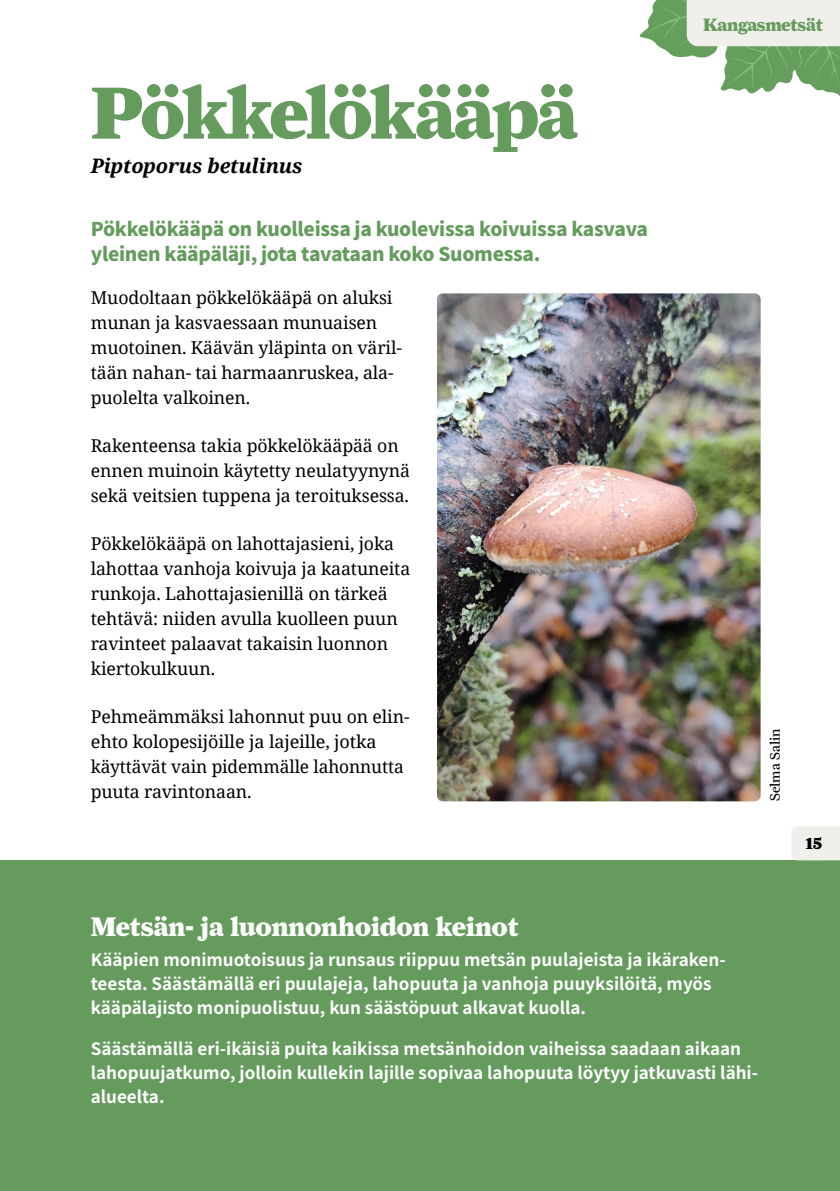
<style>
.page{position:relative;width:840px;height:1191px;background:#fff}
.page>*{position:absolute;margin:0;border:0;box-sizing:border-box;transform-origin:0 0}
.t1{font:900 74px "Farnham Display";letter-spacing:-.02em;color:#659c5e}
.t2{font:900 27px "Farnham Display";letter-spacing:.005em;color:#fff}
.t3{font:italic 700 20px "Noto Serif";letter-spacing:-.01em;color:#000}
.t4{font:900 19px/25px "Noto Sans JP";letter-spacing:-.015em;color:#659c5e}
.t5{font:900 18px "Farnham Display";letter-spacing:-.01em;color:#659c5e}
.t6{font:17.8px/25px "Noto Serif";letter-spacing:-.01em;color:#000}
.t7{font:700 17px/24px "Noto Sans JP";color:#fff}
.t8{font:900 16px "Farnham Display";color:#000}
.t9{font:14px "Farnham Display";letter-spacing:.005em;color:#000}
</style>
<div class="page">
<svg style="left:640px;top:0;width:199px;height:95px"></svg>
<div style="left:0;top:860px;width:839px;height:331px;background:#659c5e"></div>
<img style="left:437px;top:293px;width:323px;height:508px">
<div style="left:791px;top:826px;width:48px;height:34px;background:#f1efec"></div>
<h1 class="t1" style="left:91px;top:68px;width:488px">Pökkelökääpä</h1>
<p class="t3" style="left:91px;top:151px;width:213px">Piptoporus betulinus</p>
<p class="t4" style="left:91px;top:217px;width:558px">Pökkelökääpä on kuolleissa ja kuolevissa koivuissa kasvava yleinen kääpäläji, jota tavataan koko Suomessa.</p>
<p class="t6" style="left:91px;top:285px;width:312px">Muodoltaan pökkelökääpä on aluksi munan ja kasvaessaan munuaisen muotoinen. Käävän yläpinta on väril&shy;tään nahan- tai harmaanruskea, ala&shy;puolelta valkoinen.</p>
<p class="t6" style="left:91px;top:432px;width:320px">Rakenteensa takia pökkelökääpää on ennen muinoin käytetty neulatyynynä sekä veitsien tuppena ja teroituksessa.</p>
<p class="t6" style="left:91px;top:530px;width:321px">Pökkelökääpä on lahottajasieni, joka lahottaa vanhoja koivuja ja kaatuneita runkoja. Lahottajasienillä on tärkeä tehtävä: niiden avulla kuolleen puun ravinteet palaavat takaisin luonnon kiertokulkuun.</p>
<p class="t6" style="left:91px;top:703px;width:319px">Pehmeämmäksi lahonnut puu on elin&shy;ehto kolopesijöille ja lajeille, jotka käyttävät vain pidemmälle lahonnutta puuta ravintonaan.</p>
<p class="t5" style="left:702px;top:14px;width:121px">Kangasmetsät</p>
<p class="t9" style="left:766px;top:801px;width:75px;rotate:-90deg">Selma Salin</p>
<p class="t8" style="left:805px;top:833px;width:18px">15</p>
<h2 class="t2" style="left:91px;top:910px;width:429px">Metsän- ja luonnonhoidon keinot</h2>
<p class="t7" style="left:91px;top:948px;width:636px">Kääpien monimuotoisuus ja runsaus riippuu metsän puulajeista ja ikäraken&shy;teesta. Säästämällä eri puulajeja, lahopuuta ja vanhoja puuyksilöitä, myös kääpälajisto monipuolistuu, kun säästöpuut alkavat kuolla.</p>
<p class="t7" style="left:91px;top:1037px;width:668px">Säästämällä eri-ikäisiä puita kaikissa metsänhoidon vaiheissa saadaan aikaan lahopuujatkumo, jolloin kullekin lajille sopivaa lahopuuta löytyy jatkuvasti lähi&shy;alueelta.</p>
</div>
